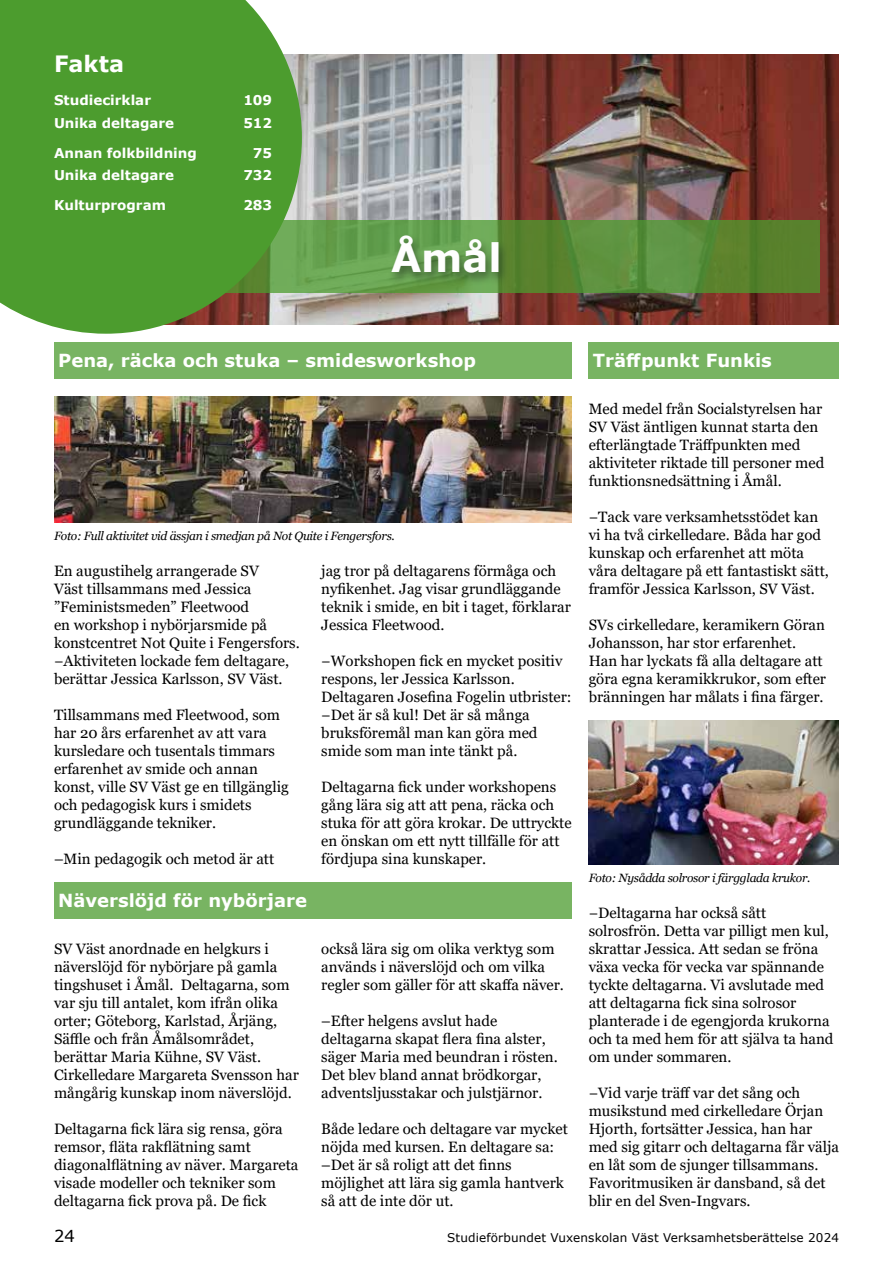
<style>
.page{position:relative;width:893px;height:1263px;background:#fff}
.page>*{position:absolute;margin:0;border:0;box-sizing:border-box;transform-origin:0 0}
.t1{font:700 39px "Verdana";color:#fefefe}
.t2{font:700 22.5px "Verdana";color:#fff}
.t3{font:700 18px "Verdana";color:#fff}
.t4{font:16.5px "Verdana";color:#000}
.t5{font:15px/18px "Georgia";color:#000}
.t6{font:700 13.5px/22.5px "Verdana";color:#fff}
.t7{font:italic 12px "Georgia";letter-spacing:-.025em;color:#000}
.t8{font:12px "Verdana";letter-spacing:.01em;color:#000}
</style>
<div class="page">
<img style="left:302px;top:54px;width:537px;height:270px">
<svg style="left:0;top:0;width:302px;height:334px;background:#599f3c"></svg>
<div style="left:54px;top:882px;width:518px;height:36px;background:#78b462"></div>
<svg style="left:73px;top:221px;width:747px;height:72px;background:#599439"></svg>
<div style="left:387px;top:233px;width:123px;height:53px;background:#2f4827;opacity:.75"></div>
<div style="left:589px;top:342px;width:250px;height:36px;background:#78b462"></div>
<div style="left:54px;top:342px;width:518px;height:36px;background:#78b462"></div>
<img style="left:589px;top:720px;width:250px;height:144px">
<img style="left:54px;top:396px;width:518px;height:126px">
<h2 class="t2" style="left:54px;top:48px;width:72px">Fakta</h2>
<p class="t6" style="left:54px;top:89px;width:122px">Studiecirklar<br>Unika deltagare</p>
<p class="t6" style="left:54px;top:141px;width:144px">Annan folkbildning<br>Unika deltagare</p>
<p class="t6" style="left:54px;top:194px;width:113px">Kulturprogram</p>
<p class="t6" style="left:243px;top:89px;width:30px">109<br>512</p>
<p class="t6" style="left:243px;top:141px;width:30px;text-align:right">75<br>732</p>
<p class="t6" style="left:243px;top:194px;width:30px">283</p>
<h1 class="t1" style="left:391px;top:230px;width:112px">Åmål</h1>
<p class="t3" style="left:58px;top:348px;width:419px">Pena, räcka och stuka – smidesworkshop</p>
<p class="t3" style="left:593px;top:348px;width:180px">Träffpunkt Funkis</p>
<p class="t7" style="left:54px;top:528px;width:342px">Foto: Full aktivitet vid ässjan i smedjan på Not Quite i Fengersfors.</p>
<p class="t5" style="left:54px;top:562px;width:247px">En augustihelg arrangerade SV<br>Väst tillsammans med Jessica ”Feministsmeden” Fleetwood<br>en workshop i nybörjarsmide på konstcentret Not Quite i Fengersfors. −Aktiviteten lockade fem deltagare, berättar Jessica Karlsson, SV Väst.</p>
<p class="t5" style="left:54px;top:706px;width:236px">Tillsammans med Fleetwood, som har 20 års erfarenhet av att vara kursledare och tusentals timmars erfarenhet av smide och annan konst, ville SV Väst ge en tillgänglig och pedagogisk kurs i smidets grundläggande tekniker.</p>
<p class="t5" style="left:54px;top:850px;width:222px">–Min pedagogik och metod är att</p>
<p class="t3" style="left:58px;top:888px;width:250px">Näverslöjd för nybörjare</p>
<p class="t5" style="left:54px;top:940px;width:246px">SV Väst anordnade en helgkurs i näverslöjd för nybörjare på gamla tingshuset i Åmål. Deltagarna, som var sju till antalet, kom ifrån olika orter; Göteborg, Karlstad, Årjäng, Säffle och från Åmålsområdet, berättar Maria Kühne, SV Väst.<br>Cirkelledare Margareta Svensson har mångårig kunskap inom näverslöjd.</p>
<p class="t5" style="left:54px;top:1120px;width:246px">Deltagarna fick lära sig rensa, göra remsor, fläta rakflätning samt diagonalflätning av näver. Margareta visade modeller och tekniker som deltagarna fick prova på. De fick</p>
<p class="t5" style="left:321px;top:562px;width:251px">jag tror på deltagarens förmåga och nyfikenhet. Jag visar grundläggande teknik i smide, en bit i taget, förklarar Jessica Fleetwood.</p>
<p class="t5" style="left:321px;top:652px;width:252px">−Workshopen fick en mycket positiv respons, ler Jessica Karlsson.<br>Deltagaren Josefina Fogelin utbrister: −Det är så kul! Det är så många bruksföremål man kan göra med smide som man inte tänkt på.</p>
<p class="t5" style="left:321px;top:778px;width:252px">Deltagarna fick under workshopens gång lära sig att att pena, räcka och stuka för att göra krokar. De uttryckte en önskan om ett nytt tillfälle för att fördjupa sina kunskaper.</p>
<p class="t5" style="left:321px;top:940px;width:244px">också lära sig om olika verktyg som används i näverslöjd och om vilka regler som gäller för att skaffa näver.</p>
<p class="t5" style="left:321px;top:1012px;width:238px">–Efter helgens avslut hade deltagarna skapat flera fina alster, säger Maria med beundran i rösten.<br>Det blev bland annat brödkorgar, adventsljusstakar och julstjärnor.</p>
<p class="t5" style="left:321px;top:1120px;width:248px">Både ledare och deltagare var mycket nöjda med kursen. En deltagare sa: –Det är så roligt att det finns möjlighet att lära sig gamla hantverk så att de inte dör ut.</p>
<p class="t5" style="left:589px;top:400px;width:237px">Med medel från Socialstyrelsen har SV Väst äntligen kunnat starta den efterlängtade Träffpunkten med aktiviteter riktade till personer med funktionsnedsättning i Åmål.</p>
<p class="t5" style="left:589px;top:508px;width:242px">−Tack vare verksamhetsstödet kan vi ha två cirkelledare. Båda har god kunskap och erfarenhet att möta våra deltagare på ett fantastiskt sätt, framför Jessica Karlsson, SV Väst.</p>
<p class="t5" style="left:589px;top:616px;width:239px">SVs cirkelledare, keramikern Göran Johansson, har stor erfarenhet.<br>Han har lyckats få alla deltagare att göra egna keramikkrukor, som efter bränningen har målats i fina färger.</p>
<p class="t7" style="left:589px;top:870px;width:223px">Foto: Nysådda solrosor i färgglada krukor.</p>
<p class="t5" style="left:589px;top:904px;width:246px">−Deltagarna har också sått solrosfrön. Detta var pilligt men kul, skrattar Jessica. Att sedan se fröna växa vecka för vecka var spännande tyckte deltagarna. Vi avslutade med att deltagarna fick sina solrosor planterade i de egengjorda krukorna och ta med hem för att själva ta hand om under sommaren.</p>
<p class="t5" style="left:589px;top:1084px;width:252px">−Vid varje träff var det sång och musikstund med cirkelledare Örjan Hjorth, fortsätter Jessica, han har med sig gitarr och deltagarna får välja en låt som de sjunger tillsammans.<br>Favoritmusiken är dansband, så det blir en del Sven-Ingvars.</p>
<p class="t4" style="left:54px;top:1225px;width:23px">24</p>
<p class="t8" style="left:447px;top:1229px;width:393px">Studieförbundet Vuxenskolan Väst Verksamhetsberättelse 2024</p>
</div>
